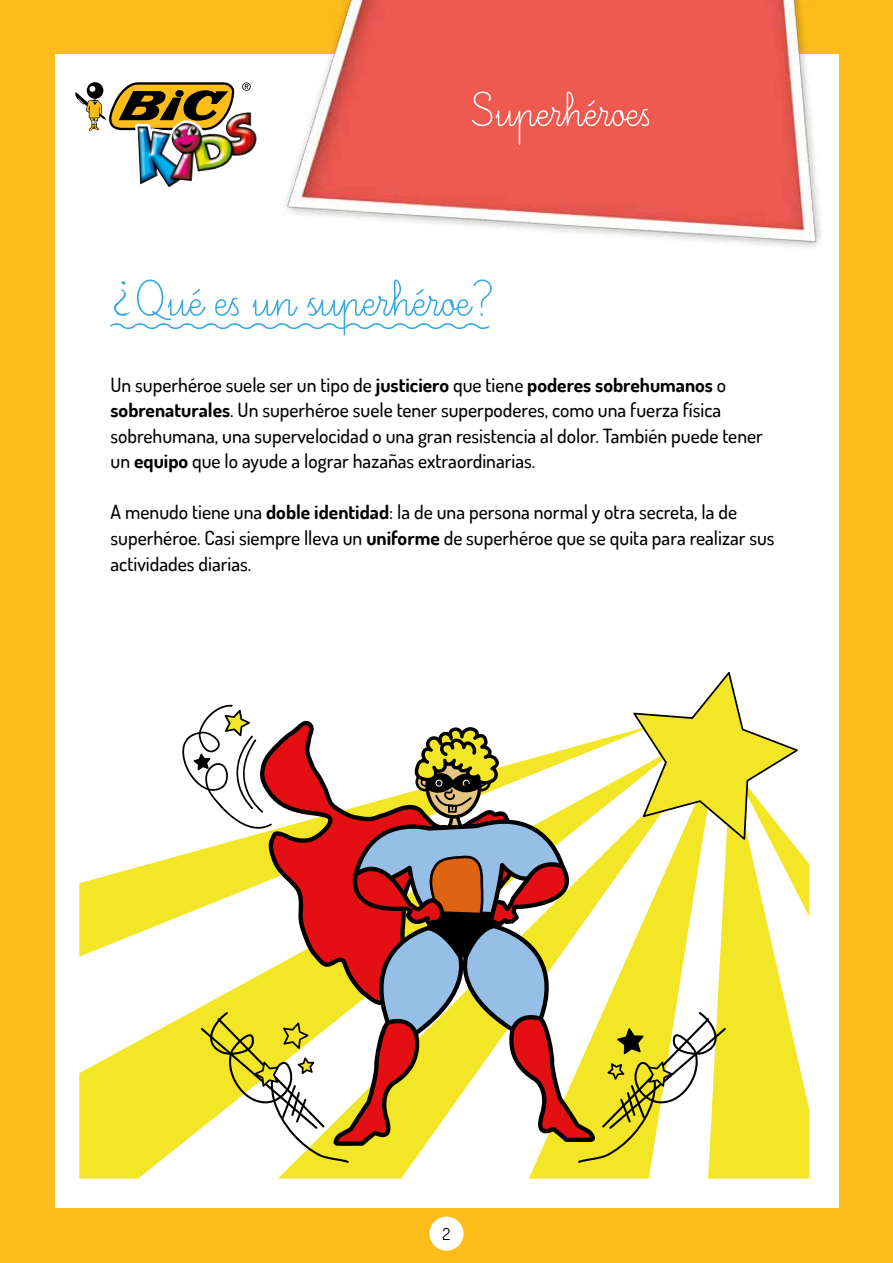
<style>
.page{position:relative;width:893px;height:1263px;background:#fcbd1b}
.page>*{position:absolute;margin:0;border:0;box-sizing:border-box;transform-origin:0 0}
.t1{font:63px "Ecriture A Romain Orne";color:#36a9e1}
.t2{font:60px "Ecriture A Romain Orne";color:#fff}
.t3{font:500 19.5px/25.5px "Dosis";color:#000}
.t4{font:16.5px "Dosis";color:#000}
.s1{font-family:"Bradley Hand ITC"}
.s2{font-weight:700}
</style>
<div class="page">
<div style="left:55px;top:55px;width:783px;height:1153px;background:#fff"></div>
<div style="left:429px;top:1216px;width:34px;height:35px;background:#fff;border-radius:50%"></div>
<img style="left:282px;top:0;width:543px;height:247px">
<svg style="left:75px;top:82px;width:176px;height:53px"></svg>
<img style="left:138px;top:112px;width:119px;height:76px">
<svg style="left:110px;top:323px;width:380px;height:6px"></svg>
<svg style="left:79px;top:855px;width:101px;height:324px;fill:#f2e626"></svg>
<svg style="left:180px;top:672px;width:629px;height:507px"></svg>
<h2 class="t2" style="left:472px;top:81px;width:180px">Superhéroes</h2>
<h1 class="t1" style="left:111px;top:268px;width:386px"><span class="s1">¿</span>Qué es un superhéroe?</h1>
<p class="t3" style="left:111px;top:372px;width:654px">Un superhéroe suele ser un tipo de <span class="s2">justiciero</span> que tiene <span class="s2">poderes sobrehumanos</span> o <span class="s2">sobrenaturales</span>. Un superhéroe suele tener superpoderes, como una fuerza física sobrehumana, una supervelocidad o una gran resistencia al dolor. También puede tener un <span class="s2">equipo</span> que lo ayude a lograr hazañas extraordinarias.</p>
<p class="t3" style="left:111px;top:499px;width:665px">A menudo tiene una <span class="s2">doble identidad</span>: la de una persona normal y otra secreta, la de superhéroe. Casi siempre lleva un <span class="s2">uniforme</span> de superhéroe que se quita para realizar sus actividades diarias.</p>
<p class="t4" style="left:443px;top:1223px;width:9px">2</p>
</div>
